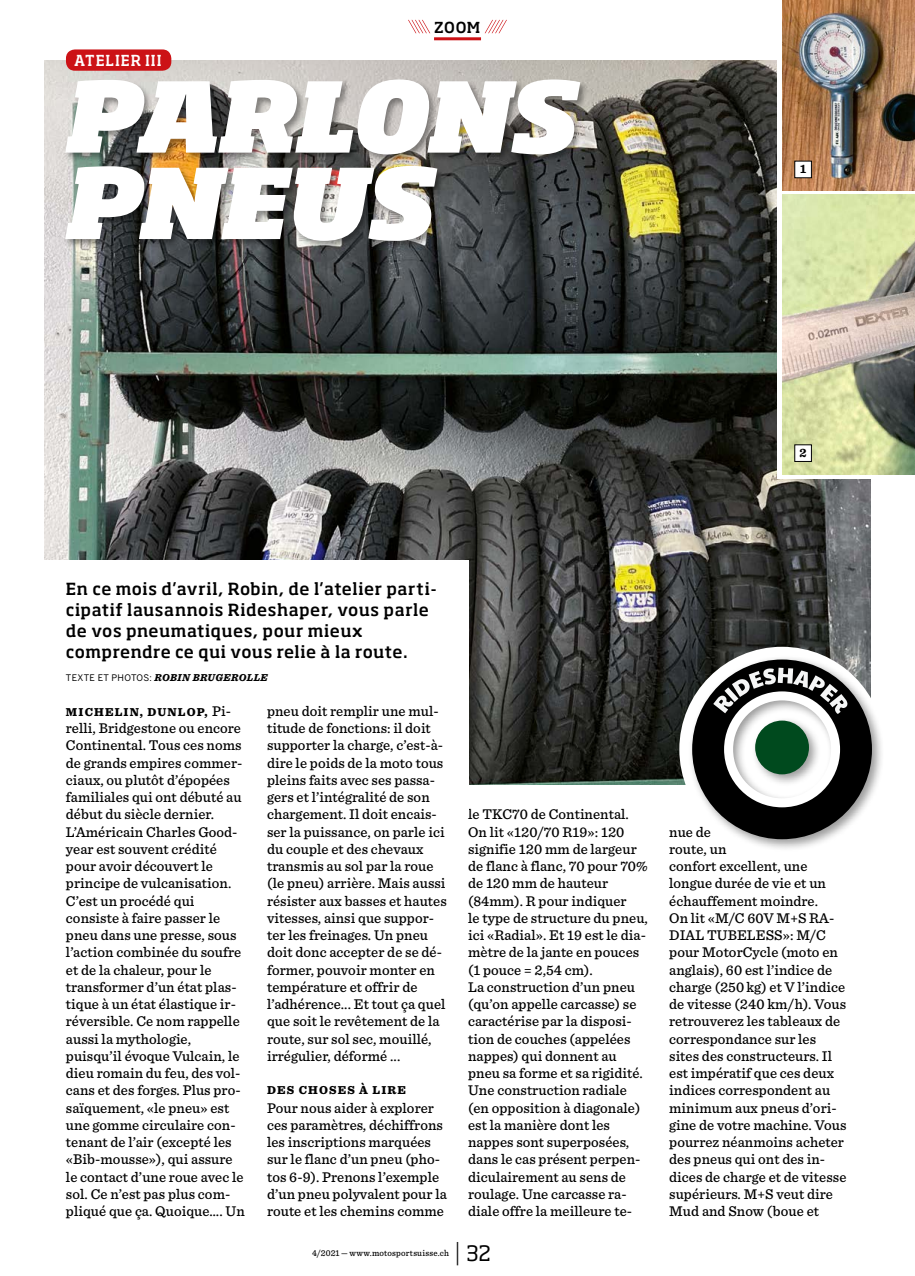
<style>
.page{position:relative;width:915px;height:1276px;background:#fff}
.page>*{position:absolute;margin:0;border:0;box-sizing:border-box;transform-origin:0 0}
.t1{font:italic 800 96px/86.4px "Soho Pro";letter-spacing:-.02em;color:#fff}
.t2{font:21px "Soho Pro";color:#000}
.t3{font:500 16.5px/21px "Soho Pro";letter-spacing:.03em;color:#000}
.t4{font:500 15px "Soho Pro";letter-spacing:.065em;color:#fff;scale:.95 1}
.t5{font:500 15px "Soho Pro";color:#000}
.t6{font:500 14.7px/17.2px "Sentinel";letter-spacing:.005em;color:#000}
.t7{font:700 12.75px "Sentinel";color:#000}
.t8{font:900 12px "Sentinel";letter-spacing:.1em;color:#000}
.t9{font:italic 900 10.5px "Sentinel";letter-spacing:.04em;color:#000}
.t10{font:500 9px "Sentinel";letter-spacing:.025em;color:#000;scale:.95 1}
.s1{font-family:"Benton Sans";font-weight:400;font-style:normal;font-size:9px}
.s2{font-weight:500;font-size:14.7px}
</style>
<div class="page">
<hr style="left:456px;top:1242px;width:2px;height:23px;background:#000">
<hr style="left:434px;top:37px;width:47px;height:3px;background:#cc1216">
<svg style="left:408px;top:20px;width:22px;height:13px"></svg>
<svg style="left:485px;top:20px;width:22px;height:13px"></svg>
<img style="left:45px;top:60px;width:825px;height:725px">
<svg style="left:777px;top:60px;width:137px;height:418px"></svg>
<div style="left:679px;top:647px;width:205px;height:205px;border:14px solid #fff;border-radius:50%"></div>
<div style="left:0;top:560px;width:468px;height:254px;background:#fff"></div>
<div style="left:63px;top:78px;width:526px;height:172px;background:#000;opacity:.4"></div>
<div style="left:66px;top:49px;width:105px;height:22px;background:#cc1216;border-radius:9px"></div>
<div style="left:687px;top:655px;width:196px;height:196px;background:#000;opacity:.4"></div>
<svg style="left:692px;top:659px;width:179px;height:180px"></svg>
<img style="left:781px;top:0;width:133px;height:190px">
<img style="left:781px;top:195px;width:133px;height:279px">
<div style="left:794px;top:161px;width:17px;height:17px;background:#fff"></div>
<div style="left:794px;top:161px;width:17px;height:17px;border:1px solid #000"></div>
<div style="left:794px;top:445px;width:17px;height:16px;background:#fff"></div>
<div style="left:794px;top:444px;width:17px;height:18px;border:1px solid #000"></div>
<p class="t4" style="left:74px;top:50px;width:93px">ATELIER III</p>
<p class="t5" style="left:434px;top:17px;width:48px">ZOOM</p>
<h1 class="t1" style="left:62px;top:66px;width:512px">PARLONS<br>PNEUS</h1>
<p class="t7" style="left:799px;top:159px;width:8px">1</p>
<p class="t7" style="left:799px;top:443px;width:9px">2</p>
<p class="t3" style="left:66px;top:577px;width:372px">En ce mois d’avril, Robin, de l’atelier parti&shy;cipatif lausannois Rideshaper, vous parle de vos pneumatiques, pour mieux comprendre ce qui vous relie à la route.</p>
<p class="t9" style="left:66px;top:669px;width:203px"><span class="s1">TEXTE ET PHOTOS:</span> ROBIN BRUGEROLLE</p>
<p class="t8" style="left:66px;top:702px;width:166px">MICHELIN, DUNLOP, <span class="s2">Pi-</span></p>
<p class="t6" style="left:66px;top:718px;width:180px">relli, Bridgestone ou encore<br>Continental. Tous ces noms de grands empires commer&shy;ciaux, ou plutôt d’épopées familiales qui ont débuté au début du siècle dernier.<br>L’Américain Charles Good&shy;year est souvent crédité pour avoir découvert le principe de vulcanisation.<br>C’est un procédé qui consiste à faire passer le pneu dans une presse, sous l’action combinée du soufre et de la chaleur, pour le transformer d’un état plas&shy;tique à un état élastique ir&shy;réversible. Ce nom rappelle aussi la mythologie, puisqu’il évoque Vulcain, le dieu romain du feu, des vol&shy;cans et des forges. Plus pro&shy;saïquement, «le pneu» est une gomme circulaire con&shy;tenant de l’air (excepté les «Bib-mousse»), qui assure le contact d’une roue avec le sol. Ce n’est pas plus com&shy;pliqué que ça. Quoique…. Un</p>
<p class="t6" style="left:267px;top:701px;width:181px">pneu doit remplir une mul&shy;titude de fonctions: il doit supporter la charge, c’est-à&shy;dire le poids de la moto tous pleins faits avec ses passa&shy;gers et l’intégralité de son chargement. Il doit encais&shy;ser la puissance, on parle ici du couple et des chevaux transmis au sol par la roue (le pneu) arrière. Mais aussi résister aux basses et hautes vitesses, ainsi que suppor&shy;ter les freinages. Un pneu doit donc accepter de se dé&shy;former, pouvoir monter en température et offrir de l’adhérence... Et tout ça quel que soit le revêtement de la route, sur sol sec, mouillé, irrégulier, déformé ...</p>
<p class="t8" style="left:267px;top:1080px;width:140px">DES CHOSES À LIRE</p>
<p class="t6" style="left:267px;top:1098px;width:181px">Pour nous aider à explorer ces paramètres, déchiffrons les inscriptions marquées sur le flanc d’un pneu (pho&shy;tos 6-9). Prenons l’exemple d’un pneu polyvalent pour la route et les chemins comme</p>
<p class="t6" style="left:468px;top:805px;width:181px">le TKC70 de Continental.<br>On lit «120/70 R19»: 120 signifie 120 mm de largeur de flanc à flanc, 70 pour 70% de 120 mm de hauteur (84mm). R pour indiquer<br>le type de structure du pneu, ici «Radial». Et 19 est le dia&shy;mètre de la jante en pouces (1 pouce = 2,54 cm).<br>La construction d’un pneu (qu’on appelle carcasse) se caractérise par la disposi&shy;tion de couches (appelées nappes) qui donnent au pneu sa forme et sa rigidité.<br>Une construction radiale (en opposition à diagonale) est la manière dont les nappes sont superposées, dans le cas présent perpen&shy;diculairement au sens de roulage. Une carcasse ra&shy;diale offre la meilleure te-</p>
<p class="t10" style="left:312px;top:1245px;width:145px">4/2021 — www.motosportsuisse.ch</p>
<h2 class="t2" style="left:466px;top:1238px;width:26px">32</h2>
<p class="t6" style="left:669px;top:822px;width:179px">nue de<br>route, un<br>confort excellent, une longue durée de vie et un échauffement moindre.<br>On lit «M/C 60V M+S RA-<br>DIAL TUBELESS»: M/C pour MotorCycle (moto en anglais), 60 est l’indice de charge (250 kg) et V l’indice de vitesse (240 km/h). Vous retrouverez les tableaux de correspondance sur les sites des constructeurs. Il est impératif que ces deux indices correspondent au minimum aux pneus d’ori&shy;gine de votre machine. Vous pourrez néanmoins acheter des pneus qui ont des in&shy;dices de charge et de vitesse supérieurs. M+S veut dire<br>Mud and Snow (boue et</p>
</div>
